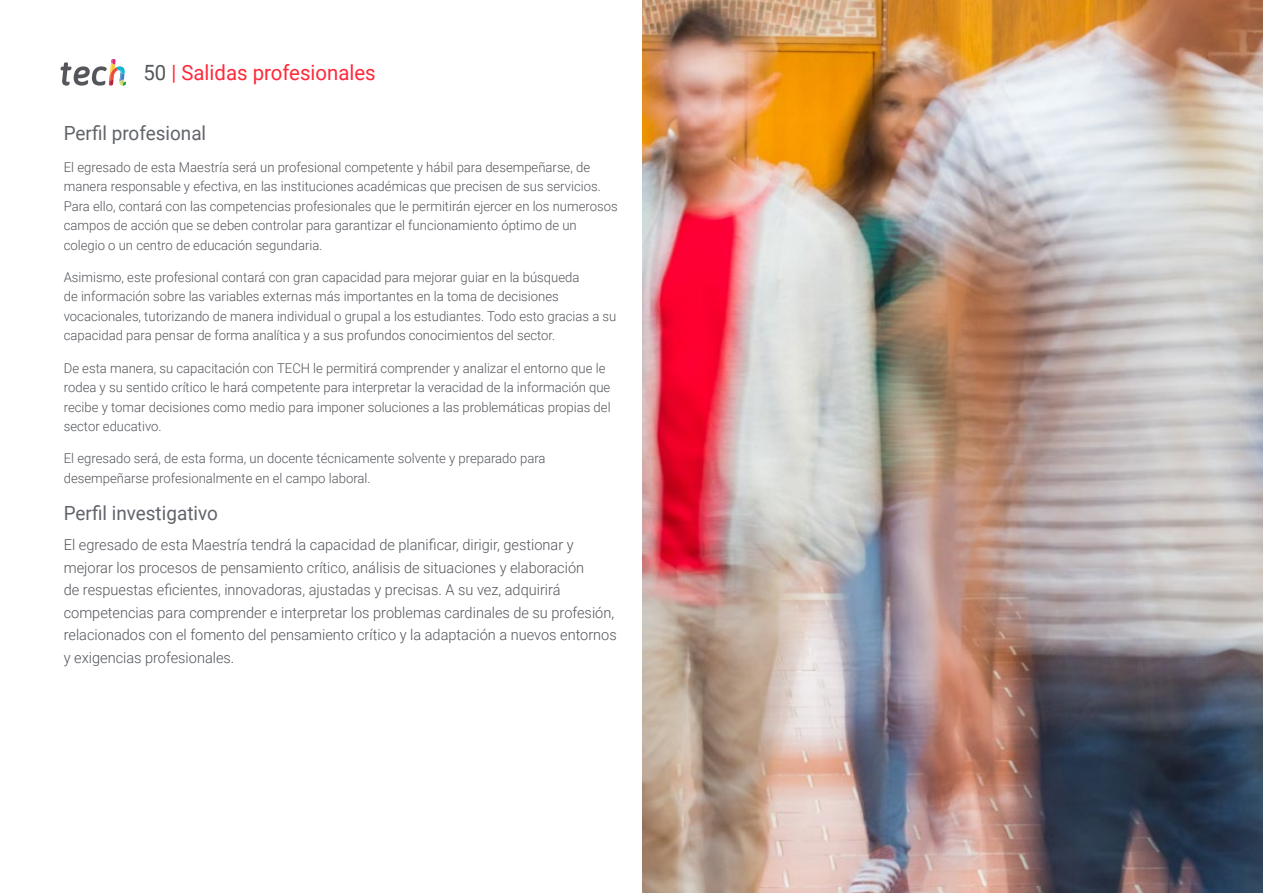
<style>
.page{position:relative;width:1263px;height:893px;background:#fff}
.page>*{position:absolute;margin:0;border:0;box-sizing:border-box;transform-origin:0 0}
.t1{font:21px "Roboto";color:#ff293a}
.t2{font:19.5px "Roboto";color:#61646a}
.t3{font:300 15px/22.5px "Roboto";color:#52555b}
.t4{font:300 13.5px/19.5px "Roboto";color:#52555b}
.s1{color:#52555b}
</style>
<div class="page">
<img style="left:642px;top:0;width:621px;height:893px">
<svg style="left:61px;top:59px;width:65px;height:27px"></svg>
<h1 class="t1" style="left:144px;top:57px;width:234px"><span class="s1">50</span> | Salidas profesionales</h1>
<h2 class="t2" style="left:64px;top:119px;width:144px">Perfil profesional</h2>
<p class="t4" style="left:64px;top:157px;width:555px">El egresado de esta Maestría será un profesional competente y hábil para desempeñarse, de manera responsable y efectiva, en las instituciones académicas que precisen de sus servicios.<br>Para ello, contará con las competencias profesionales que le permitirán ejercer en los numerosos campos de acción que se deben controlar para garantizar el funcionamiento óptimo de un colegio o un centro de educación segundaria.</p>
<p class="t4" style="left:64px;top:267px;width:554px">Asimismo, este profesional contará con gran capacidad para mejorar guiar en la búsqueda<br>de información sobre las variables externas más importantes en la toma de decisiones vocacionales, tutorizando de manera individual o grupal a los estudiantes. Todo esto gracias a su capacidad para pensar de forma analítica y a sus profundos conocimientos del sector.</p>
<p class="t4" style="left:64px;top:358px;width:548px">De esta manera, su capacitación con TECH le permitirá comprender y analizar el entorno que le rodea y su sentido crítico le hará competente para interpretar la veracidad de la información que recibe y tomar decisiones como medio para imponer soluciones a las problemáticas propias del sector educativo.</p>
<p class="t4" style="left:64px;top:448px;width:483px">El egresado será, de esta forma, un docente técnicamente solvente y preparado para desempeñarse profesionalmente en el campo laboral.</p>
<h2 class="t2" style="left:64px;top:499px;width:156px">Perfil investigativo</h2>
<p class="t3" style="left:64px;top:533px;width:554px">El egresado de esta Maestría tendrá la capacidad de planificar, dirigir, gestionar y mejorar los procesos de pensamiento crítico, análisis de situaciones y elaboración<br>de respuestas eficientes, innovadoras, ajustadas y precisas. A su vez, adquirirá competencias para comprender e interpretar los problemas cardinales de su profesión, relacionados con el fomento del pensamiento crítico y la adaptación a nuevos entornos y exigencias profesionales.</p>
</div>
